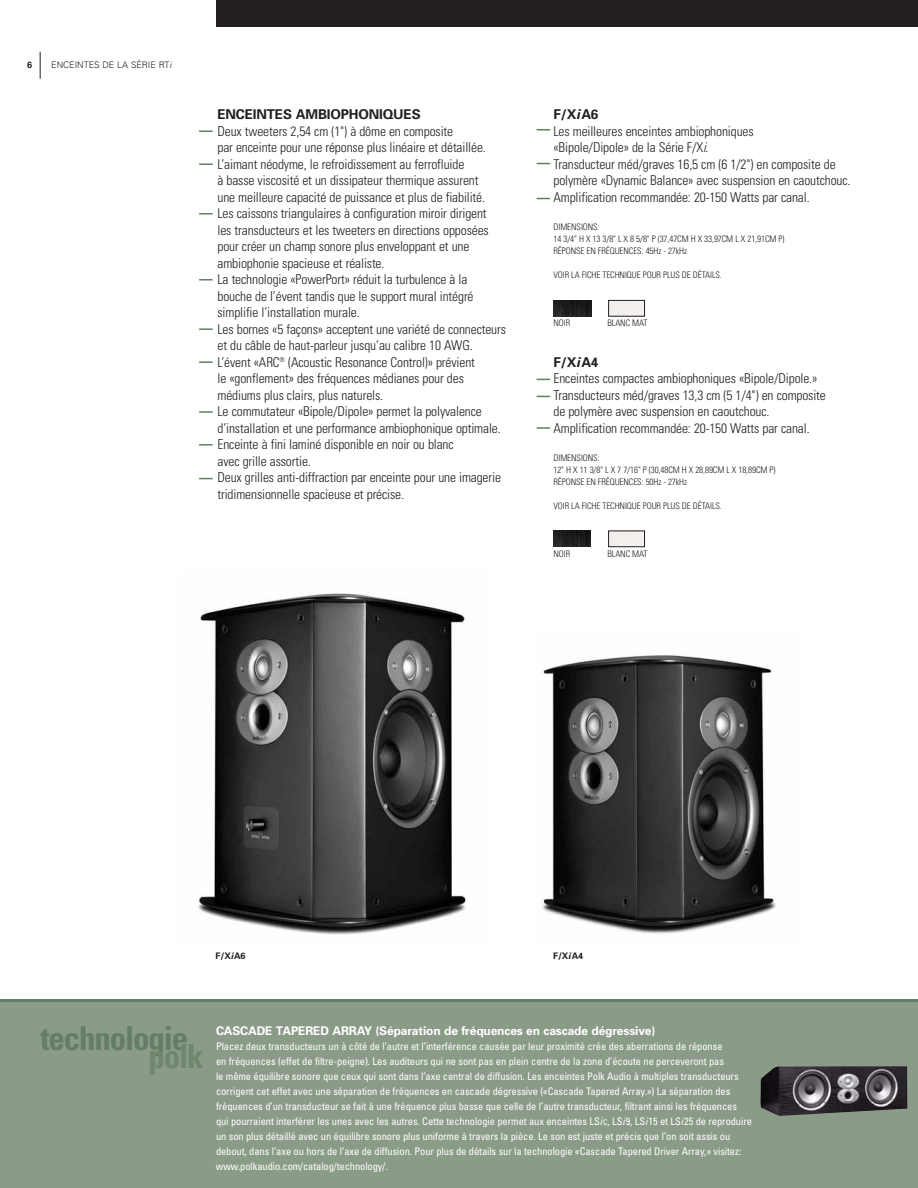
<style>
.page{position:relative;width:918px;height:1188px;background:#fff}
.page>*{position:absolute;margin:0;border:0;box-sizing:border-box;transform-origin:0 0}
.t1{font:700 condensed 33px "Univers";letter-spacing:-.035em;color:#637e64}
.t2{font:700 condensed 33px "Univers";color:#70876f}
.t3{font:300 condensed 13.5px/16.5px "Univers";letter-spacing:-.01em;color:#231f20}
.t4{font:700 13.5px "Univers";letter-spacing:-.01em;color:#231f20}
.t5{font:700 12px "Univers";letter-spacing:-.01em;color:#fff}
.t6{font:condensed 10.5px/15px "Univers";letter-spacing:-.01em;color:#fff}
.t7{font:300 condensed 9px/12px "Univers";letter-spacing:-.01em;color:#231f20}
.t8{font:300 9px "Univers";color:#231f20}
.t9{font:700 9px "Univers";color:#231f20}
.s1{font-style:italic}
.s2{font-weight:700;font-stretch:normal}
.s3{font-weight:700;font-style:italic;font-stretch:normal}
.s4{font-size:7.8px}
</style>
<div class="page">
<div style="left:0;top:999px;width:918px;height:189px;background:#8a9b87"></div>
<div style="left:216px;top:0;width:702px;height:27px;background:#231f20"></div>
<svg style="left:40px;top:52px;width:1px;height:27px"></svg>
<svg style="left:199px;top:328px;width:14px;height:2px"></svg>
<svg style="left:199px;top:361px;width:14px;height:2px"></svg>
<svg style="left:199px;top:130px;width:14px;height:2px"></svg>
<svg style="left:199px;top:213px;width:14px;height:1px"></svg>
<svg style="left:199px;top:411px;width:14px;height:2px"></svg>
<img style="left:198px;top:593px;width:268px;height:342px">
<img style="left:542px;top:655px;width:234px;height:279px">
<img style="left:553px;top:531px;width:38px;height:16px">
<div style="left:608px;top:531px;width:37px;height:16px;border:1px solid #231f20"></div>
<img style="left:554px;top:300px;width:38px;height:16px">
<div style="left:608px;top:300px;width:37px;height:16px;border:1px solid #231f20"></div>
<svg style="left:199px;top:164px;width:14px;height:1px"></svg>
<svg style="left:199px;top:279px;width:14px;height:1px"></svg>
<svg style="left:199px;top:444px;width:14px;height:2px"></svg>
<svg style="left:199px;top:478px;width:14px;height:1px"></svg>
<svg style="left:537px;top:129px;width:13px;height:1px"></svg>
<svg style="left:537px;top:163px;width:13px;height:1px"></svg>
<svg style="left:537px;top:198px;width:13px;height:1px"></svg>
<svg style="left:537px;top:427px;width:13px;height:2px"></svg>
<svg style="left:537px;top:379px;width:13px;height:1px"></svg>
<svg style="left:537px;top:396px;width:13px;height:1px"></svg>
<img style="left:761px;top:1066px;width:147px;height:50px">
<p class="t9" style="left:27px;top:61px;width:7px">6</p>
<p class="t8" style="left:51px;top:61px;width:122px">ENCEINTES DE LA SÉRIE RT<span class="s1">i</span></p>
<p class="t4" style="left:218px;top:109px;width:205px">ENCEINTES AMBIOPHONIQUES</p>
<p class="t3" style="left:218px;top:124px;width:290px">Deux tweeters 2,54 cm (1") à dôme en composite<br>par enceinte pour une réponse plus linéaire et détaillée.<br>L’aimant néodyme, le refroidissement au ferrofluide<br>à basse viscosité et un dissipateur thermique assurent<br>une meilleure capacité de puissance et plus de fiabilité.<br>Les caissons triangulaires à configuration miroir dirigent<br>les transducteurs et les tweeters en directions opposées pour créer un champ sonore plus enveloppant et une ambiophonie spacieuse et réaliste.<br>La technologie «PowerPort» réduit la turbulence à la<br>bouche de l’évent tandis que le support mural intégré simplifie l’installation murale.<br>Les bornes «5 façons» acceptent une variété de connecteurs et du câble de haut-parleur jusqu’au calibre 10 AWG.<br>L’évent «ARC<sup>®</sup> (Acoustic Resonance Control)» prévient<br>le «gonflement» des fréquences médianes pour des médiums plus clairs, plus naturels.<br>Le commutateur «Bipole/Dipole» permet la polyvalence d’installation et une performance ambiophonique optimale.<br>Enceinte à fini laminé disponible en noir ou blanc<br>avec grille assortie.<br>Deux grilles anti-diffraction par enceinte pour une imagerie tridimensionnelle spacieuse et précise.</p>
<p class="t3" style="left:554px;top:108px;width:299px"><span class="s2">F/X</span><span class="s3">i</span><span class="s2">A6<br></span>Les meilleures enceintes ambiophoniques<br>«Bipole/Dipole» de la Série F/X<span class="s1">i</span>.<br>Transducteur méd/graves 16,5 cm (6 1/2") en composite de polymère «Dynamic Balance» avec suspension en caoutchouc.<br>Amplification recommandée: 20-150 Watts par canal.</p>
<p class="t7" style="left:554px;top:222px;width:232px">DIMENSIONS:<br>14 3/4" H X 13 3/8" L X 8 5/8" P (37,47CM H X 33,97CM L X 21,91CM P)<br>RÉPONSE EN FRÉQUENCES: 45Hz - 27kHz</p>
<p class="t7" style="left:554px;top:270px;width:170px">VOIR LA FICHE TECHNIQUE POUR PLUS DE DÉTAILS.</p>
<p class="t7" style="left:554px;top:318px;width:18px">NOIR</p>
<p class="t7" style="left:608px;top:318px;width:41px">BLANC MAT</p>
<p class="t3" style="left:554px;top:355px;width:274px"><span class="s2">F/X</span><span class="s3">i</span><span class="s2">A4<br></span>Enceintes compactes ambiophoniques «Bipole/Dipole.» Transducteurs méd/graves 13,3 cm (5 1/4") en composite de polymère avec suspension en caoutchouc.<br>Amplification recommandée: 20-150 Watts par canal.</p>
<p class="t7" style="left:554px;top:453px;width:223px">DIMENSIONS:<br>12" H X 11 3/8" L X 7 7/16" P (30,48CM H X 28,89CM L X 18,89CM P)<br>RÉPONSE EN FRÉQUENCES: 50Hz - 27kHz</p>
<p class="t7" style="left:554px;top:501px;width:170px">VOIR LA FICHE TECHNIQUE POUR PLUS DE DÉTAILS.</p>
<p class="t7" style="left:554px;top:549px;width:18px">NOIR</p>
<p class="t7" style="left:608px;top:549px;width:41px">BLANC MAT</p>
<p class="t9" style="left:216px;top:952px;width:31px">F/X<span class="s1">i</span>A6</p>
<p class="t9" style="left:553px;top:952px;width:31px">F/X<span class="s1">i</span>A4</p>
<h1 class="t1" style="left:40px;top:1026px;width:149px">technologie</h1>
<h1 class="t2" style="left:148px;top:1044px;width:57px">polk</h1>
<p class="t5" style="left:216px;top:1026px;width:441px">CASCADE TAPERED ARRAY (Séparation de fréquences en cascade dégressive)</p>
<p class="t6" style="left:216px;top:1039px;width:538px">Placez deux transducteurs un à côté de l’autre et l’interférence causée par leur proximité crée des aberrations de réponse<br>en fréquences (effet de filtre-peigne). Les auditeurs qui ne sont pas en plein centre de la zone d’écoute ne perceveront pas<br>le même équilibre sonore que ceux qui sont dans l’axe central de diffusion. Les enceintes Polk Audio à multiples transducteurs corrigent cet effet avec une séparation de fréquences en cascade dégressive («Cascade Tapered Array.») La séparation des fréquences d’un transducteur se fait à une fréquence plus basse que celle de l’autre transducteur, filtrant ainsi les fréquences qui pourraient interférer les unes avec les autres. Cette technologie permet aux enceintes LS<span class="s1">i</span><span class="s4">C</span>, LS<span class="s1">i</span>9, LS<span class="s1">i</span>15 et LS<span class="s1">i</span>25 de reproduire un son plus détaillé avec un équilibre sonore plus uniforme à travers la pièce. Le son est juste et précis que l’on soit assis ou debout, dans l’axe ou hors de l’axe de diffusion. Pour plus de détails sur la technologie «Cascade Tapered Driver Array,» visitez: www.polkaudio.com/catalog/technology/.</p>
</div>
